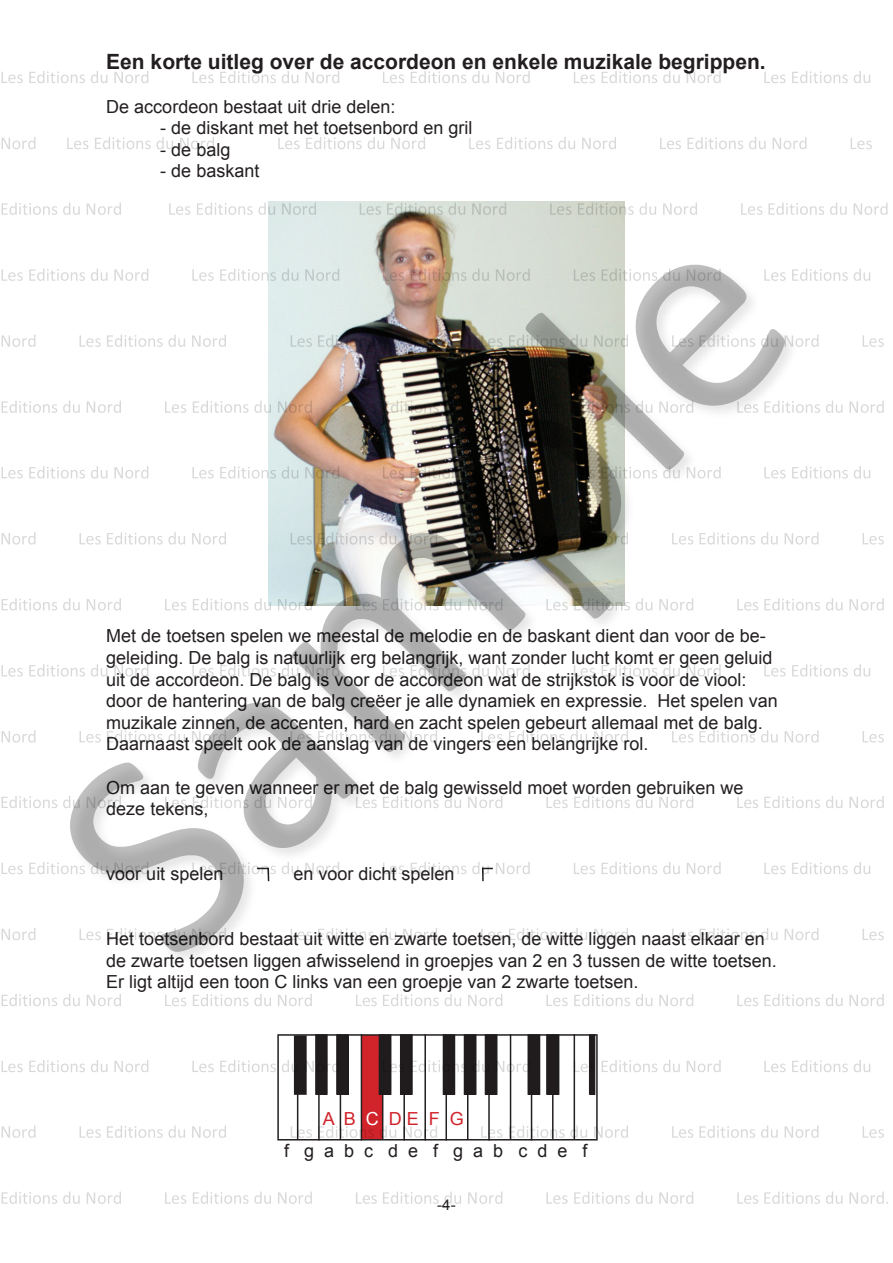
<style>
.page{position:relative;width:893px;height:1263px;background:#fff}
.page>*{position:absolute;margin:0;border:0;box-sizing:border-box;transform-origin:0 0}
.t1{font:700 21px "Arial";color:#231f20}
.t2{font:18px/21.6px "Arial";color:#231f20}
.t3{font:15px "Arial";color:#231f20}
.s1{color:#d1232a}
.s2{color:#fff}
</style>
<div class="page">
<div style="left:374px;top:1094px;width:8px;height:45px;background:#d1232a"></div>
<div style="left:362px;top:1036px;width:17px;height:103px;background:#d1232a"></div>
<div style="left:277px;top:1034px;width:321px;height:106px;border:2px solid #231f20"></div>
<hr style="left:297px;top:1036px;width:1px;height:103px;background:#231f20">
<hr style="left:318px;top:1036px;width:2px;height:104px;background:#231f20">
<hr style="left:340px;top:1034px;width:1px;height:105px;background:#231f20">
<hr style="left:361px;top:1034px;width:1px;height:106px;background:#231f20">
<hr style="left:382px;top:1034px;width:1px;height:105px;background:#231f20">
<hr style="left:403px;top:1034px;width:2px;height:106px;background:#231f20">
<hr style="left:424px;top:1034px;width:2px;height:106px;background:#231f20">
<hr style="left:445px;top:1034px;width:2px;height:106px;background:#231f20">
<hr style="left:467px;top:1034px;width:1px;height:105px;background:#231f20">
<hr style="left:488px;top:1034px;width:2px;height:106px;background:#231f20">
<hr style="left:510px;top:1034px;width:1px;height:105px;background:#231f20">
<hr style="left:531px;top:1034px;width:1px;height:106px;background:#231f20">
<hr style="left:552px;top:1034px;width:2px;height:105px;background:#231f20">
<hr style="left:574px;top:1034px;width:1px;height:105px;background:#231f20">
<svg style="left:2px;top:71px;width:146px;height:12px"></svg>
<svg style="left:192px;top:71px;width:147px;height:12px"></svg>
<svg style="left:383px;top:71px;width:147px;height:12px"></svg>
<svg style="left:574px;top:71px;width:147px;height:12px"></svg>
<svg style="left:764px;top:71px;width:106px;height:12px"></svg>
<svg style="left:2px;top:1125px;width:33px;height:13px"></svg>
<svg style="left:80px;top:1125px;width:146px;height:13px"></svg>
<svg style="left:291px;top:1125px;width:146px;height:13px"></svg>
<svg style="left:481px;top:1125px;width:147px;height:13px"></svg>
<svg style="left:672px;top:1125px;width:146px;height:13px"></svg>
<svg style="left:863px;top:1126px;width:21px;height:12px"></svg>
<svg style="left:2px;top:1191px;width:119px;height:13px"></svg>
<svg style="left:165px;top:1191px;width:147px;height:13px"></svg>
<svg style="left:356px;top:1191px;width:146px;height:13px"></svg>
<svg style="left:546px;top:1191px;width:147px;height:13px"></svg>
<svg style="left:737px;top:1191px;width:151px;height:13px"></svg>
<img style="left:1px;top:137px;width:887px;height:963px">
<svg style="left:70px;top:264px;width:715px;height:688px"></svg>
<p class="t1" style="left:106px;top:50px;width:661px">Een korte uitleg over de accordeon en enkele muzikale begrippen.</p>
<p class="t2" style="left:106px;top:95px;width:291px">De accordeon bestaat uit drie delen:</p>
<p class="t2" style="left:160px;top:117px;width:314px">- de diskant met het toetsenbord en gril</p>
<p class="t2" style="left:160px;top:139px;width:72px">- de balg</p>
<p class="t2" style="left:160px;top:160px;width:101px">- de baskant</p>
<p class="t2" style="left:106px;top:625px;width:673px">Met de toetsen spelen we meestal de melodie en de baskant dient dan voor de be&shy;geleiding. De balg is natuurlijk erg belangrijk, want zonder lucht komt er geen geluid uit de accordeon. De balg is voor de accordeon wat de strijkstok is voor de viool: door de hantering van de balg creëer je alle dynamiek en expressie. Het spelen van muzikale zinnen, de accenten, hard en zacht spelen gebeurt allemaal met de balg.<br>Daarnaast speelt ook de aanslag van de vingers een belangrijke rol.</p>
<p class="t2" style="left:106px;top:777px;width:639px">Om aan te geven wanneer er met de balg gewisseld moet worden gebruiken we deze tekens,</p>
<p class="t2" style="left:106px;top:863px;width:119px">voor uit spelen</p>
<p class="t2" style="left:293px;top:863px;width:163px">en voor dicht spelen</p>
<p class="t2" style="left:106px;top:928px;width:672px">Het toetsenbord bestaat uit witte en zwarte toetsen, de witte liggen naast elkaar en de zwarte toetsen liggen afwisselend in groepjes van 2 en 3 tussen de witte toetsen.<br>Er ligt altijd een toon C links van een groepje van 2 zwarte toetsen.</p>
<p class="t2" style="left:284px;top:1102px;width:305px;line-height:32.2px;text-indent:39px"><span class="s1">A B</span> <span class="s2">C</span> <span class="s1">D E F G<br></span>f g a b c d e f g a b c d e f</p>
<p class="t3" style="left:437px;top:1196px;width:20px">-4-</p>
</div>
